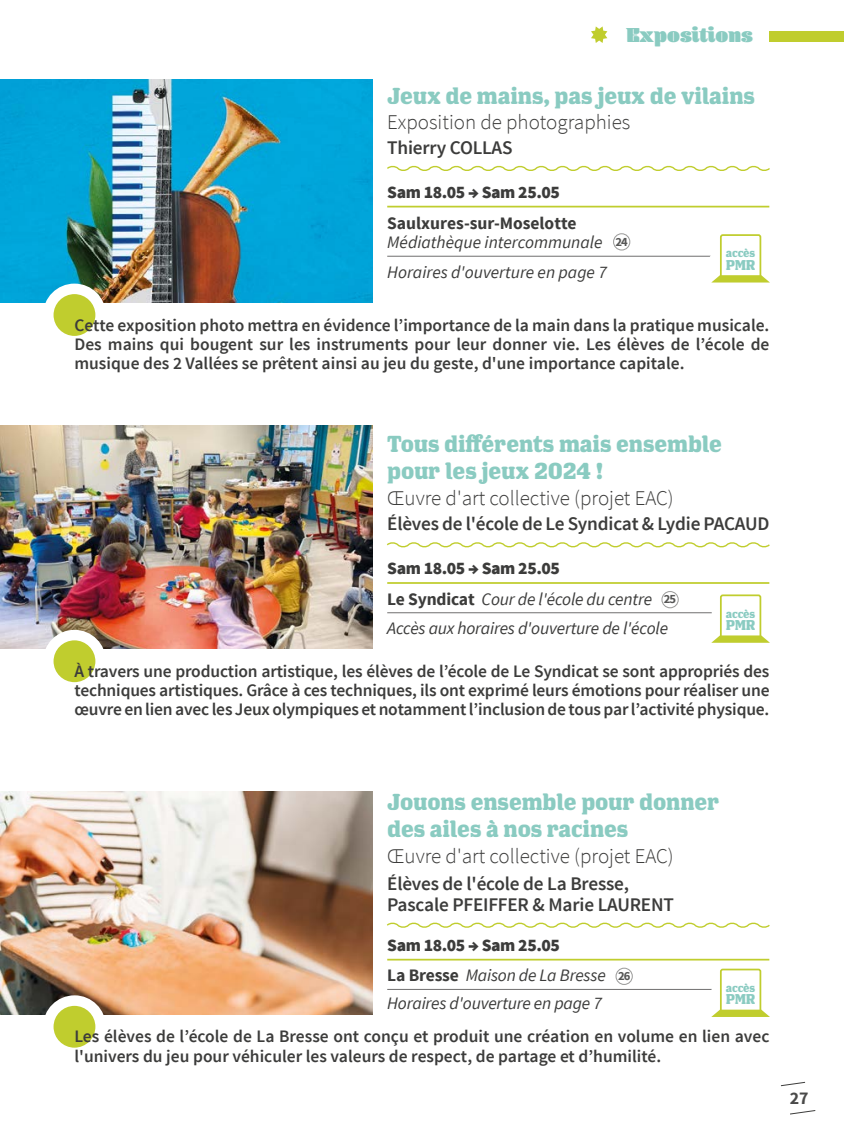
<style>
.page{position:relative;width:844px;height:1141px;background:#fff}
.page>*{position:absolute;margin:0;border:0;box-sizing:border-box;transform-origin:0 0}
.Titre_animation_arts_vivants{font:700 22.75px/27.3px "Los Feliz OT";letter-spacing:-.01em;color:#8acbc1}
.Contenu_texte{font:300 21px "Source Sans Pro";color:#3c3c3b}
.Titre_thème{font:900 21px "Blenny";color:#8acbc1}
.Contenu_texte-2{font:600 19.25px "Source Sans Pro";letter-spacing:-.01em;color:#3c3c3b}
.t1{font:700 17.85px "Source Sans Pro";color:#4a4a49}
.Contenu_texte-3{font:600 17.5px/19.2px "Source Sans Pro";color:#3c3c3b;text-align:justify}
.Contenu_texte-4{font:italic 17.5px "Source Sans Pro";letter-spacing:-.01em;color:#3c3c3b}
.Contenu_texte-5{font:900 17.5px "Source Sans Pro";letter-spacing:-.025em;color:#3c3c3b}
.Contenu_texte-6{font:700 17.5px "Source Sans Pro";color:#3c3c3b}
.Titre_animation_arts_vivants-2{font:700 14px "Los Feliz OT";letter-spacing:-.02em;color:#8acbc1}
.Titre_thème-2{font:700 12.6px "Source Sans Pro";color:#575756}
.Titre_animation_arts_vivants-3{font:700 11.38px "Los Feliz OT";letter-spacing:-.02em;color:#8acbc1}
.s1{font-weight:700;font-style:normal}
</style>
<div class="page">
<div style="left:769px;top:31px;width:74px;height:11px;background:#c0cd2e"></div>
<svg style="left:591px;top:26px;width:16px;height:17px"></svg>
<img style="left:0;top:79px;width:372px;height:224px">
<img style="left:0;top:426px;width:372px;height:223px">
<img style="left:0;top:791px;width:372px;height:223px">
<svg style="left:48px;top:289px;width:53px;height:52px;background:#cad550"></svg>
<div style="left:43px;top:284px;width:63px;height:62px;border:10px solid #fff;border-radius:50%"></div>
<svg style="left:48px;top:635px;width:53px;height:52px;fill:#c0cd2e"></svg>
<div style="left:43px;top:630px;width:63px;height:63px;border:10px solid #fff;border-radius:50%"></div>
<svg style="left:48px;top:1001px;width:53px;height:52px;fill:#c0cd2e"></svg>
<div style="left:43px;top:995px;width:63px;height:63px;border:10px solid #fff;border-radius:50%"></div>
<hr style="left:387px;top:256px;width:382px;height:1px;background:#706f6f">
<hr style="left:387px;top:206px;width:382px;height:1px;background:#c0cd2e">
<hr style="left:387px;top:612px;width:382px;height:1px;background:#706f6f">
<hr style="left:387px;top:582px;width:382px;height:2px;background:#c0cd2e">
<hr style="left:387px;top:989px;width:382px;height:1px;background:#706f6f">
<hr style="left:387px;top:959px;width:382px;height:1px;background:#c0cd2e">
<svg style="left:387px;top:165px;width:383px;height:6px"></svg>
<svg style="left:387px;top:542px;width:383px;height:6px"></svg>
<svg style="left:387px;top:922px;width:383px;height:6px"></svg>
<div style="left:613px;top:233px;width:17px;height:18px;border:1px solid #9d9d9c;border-radius:50%"></div>
<div style="left:661px;top:591px;width:17px;height:17px;border:1px solid #9d9d9c;border-radius:50%"></div>
<div style="left:615px;top:968px;width:17px;height:17px;border:1px solid #9d9d9c;border-radius:50%"></div>
<svg style="left:706px;top:234px;width:64px;height:49px"></svg>
<svg style="left:706px;top:594px;width:64px;height:49px"></svg>
<svg style="left:706px;top:968px;width:64px;height:49px"></svg>
<svg style="left:781px;top:1082px;width:24px;height:4px"></svg>
<svg style="left:790px;top:1110px;width:25px;height:4px"></svg>
<p class="Titre_thème" style="left:625px;top:22px;width:129px">Expositions</p>
<p class="Titre_animation_arts_vivants" style="left:387px;top:83px;width:369px">Jeux de mains, pas jeux de vilains</p>
<p class="Contenu_texte" style="left:387px;top:110px;width:245px">Exposition de photographies</p>
<p class="Contenu_texte-2" style="left:387px;top:135px;width:127px">Thierry COLLAS</p>
<p class="Contenu_texte-5" style="left:387px;top:181px;width:174px">Sam 18.05 → Sam 25.05</p>
<p class="Contenu_texte-6" style="left:387px;top:212px;width:191px">Saulxures-sur-Moselotte</p>
<p class="Contenu_texte-4" style="left:387px;top:231px;width:217px">Médiathèque intercommunale</p>
<p class="Contenu_texte-4" style="left:387px;top:261px;width:221px">Horaires d'ouverture en page 7</p>
<p class="Titre_thème-2" style="left:615px;top:233px;width:14px">24</p>
<p class="Titre_animation_arts_vivants-3" style="left:725px;top:247px;width:31px">accès</p>
<p class="Titre_animation_arts_vivants-2" style="left:725px;top:257px;width:31px">PMR</p>
<p class="Contenu_texte-3" style="left:74px;top:316px;width:696px">Cette exposition photo mettra en évidence l’importance de la main dans la pratique musicale.<br>Des mains qui bougent sur les instruments pour leur donner vie. Les élèves de l’école de musique des 2 Vallées se prêtent ainsi au jeu du geste, d'une importance capitale.</p>
<p class="Titre_animation_arts_vivants" style="left:387px;top:431px;width:336px">Tous différents mais ensemble pour les jeux 2024 !</p>
<p class="Contenu_texte" style="left:387px;top:486px;width:288px">Œuvre d'art collective (projet EAC)</p>
<p class="Contenu_texte-2" style="left:387px;top:511px;width:383px">Élèves de l'école de Le Syndicat &amp; Lydie PACAUD</p>
<p class="Contenu_texte-5" style="left:387px;top:557px;width:174px">Sam 18.05 → Sam 25.05</p>
<p class="Contenu_texte-4" style="left:387px;top:588px;width:266px"><span class="s1">Le Syndicat</span> Cour de l'école du centre</p>
<p class="Contenu_texte-4" style="left:387px;top:618px;width:282px">Accès aux horaires d'ouverture de l'école</p>
<p class="Titre_thème-2" style="left:663px;top:591px;width:14px">25</p>
<p class="Titre_animation_arts_vivants-3" style="left:725px;top:608px;width:31px">accès</p>
<p class="Titre_animation_arts_vivants-2" style="left:725px;top:618px;width:31px">PMR</p>
<p class="Contenu_texte-3" style="left:74px;top:662px;width:696px">À travers une production artistique, les élèves de l’école de Le Syndicat se sont appropriés des techniques artistiques. Grâce à ces techniques, ils ont exprimé leurs émotions pour réaliser une œuvre en lien avec les Jeux olympiques et notamment l’inclusion de tous par l’activité physique.</p>
<p class="Titre_animation_arts_vivants" style="left:387px;top:789px;width:334px">Jouons ensemble pour donner</p>
<p class="Titre_animation_arts_vivants" style="left:387px;top:816px;width:243px">des ailes à nos racines</p>
<p class="Contenu_texte" style="left:387px;top:844px;width:288px">Œuvre d'art collective (projet EAC)</p>
<p class="Contenu_texte-2" style="left:387px;top:871px;width:243px">Élèves de l'école de La Bresse,</p>
<p class="Contenu_texte-2" style="left:387px;top:892px;width:288px">Pascale PFEIFFER &amp; Marie LAURENT</p>
<p class="Contenu_texte-5" style="left:387px;top:934px;width:174px">Sam 18.05 → Sam 25.05</p>
<p class="Contenu_texte-4" style="left:387px;top:965px;width:220px"><span class="s1">La Bresse</span> Maison de La Bresse</p>
<p class="Contenu_texte-4" style="left:387px;top:992px;width:216px">Horaires d'ouverture en page 7</p>
<p class="Titre_thème-2" style="left:617px;top:968px;width:14px">26</p>
<p class="Titre_animation_arts_vivants-3" style="left:725px;top:982px;width:31px">accès</p>
<p class="Titre_animation_arts_vivants-2" style="left:725px;top:992px;width:31px">PMR</p>
<p class="Contenu_texte-3" style="left:74px;top:1027px;width:696px">Les élèves de l’école de La Bresse ont conçu et produit une création en volume en lien avec l'univers du jeu pour véhiculer les valeurs de respect, de partage et d’humilité.</p>
<p class="t1" style="left:789px;top:1086px;width:20px">27</p>
</div>
